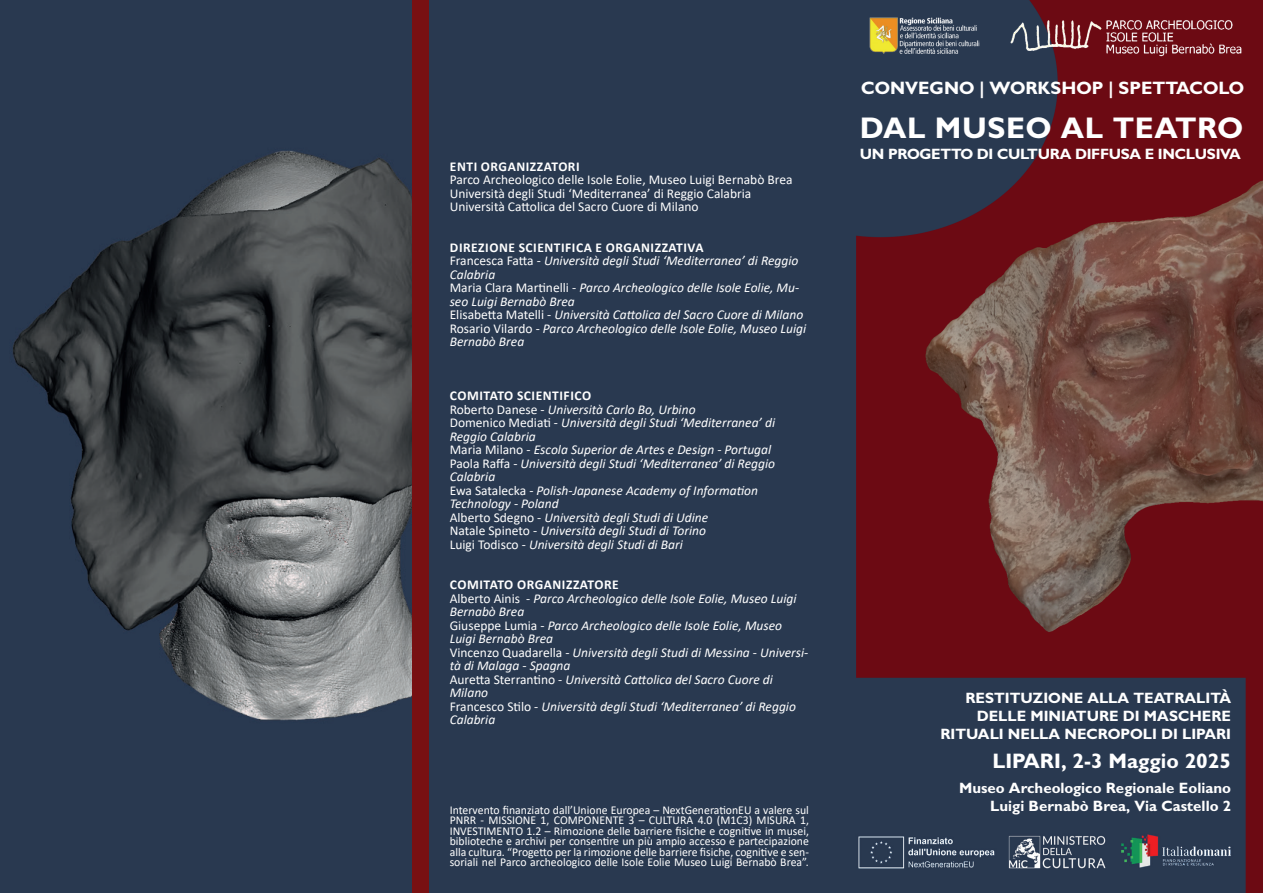
<style>
.page{position:relative;width:1263px;height:893px;background:#fff}
.page>*{position:absolute;margin:0;border:0;box-sizing:border-box;transform-origin:0 0}
.t1{font:700 30px "Gill Sans";letter-spacing:.02em;color:#fff}
.t2{font:700 21px "Gill Sans";color:#fff}
.t3{font:700 18px "Gill Sans";color:#fff}
.t4{font:700 15px/18px "Gill Sans";color:#fff;text-align:right}
.t5{font:700 15px "Gill Sans";letter-spacing:-.02em;color:#fff}
.t6{font:italic 13.5px/13.5px "Calibri";color:#fff}
.t7{font:13.5px/13.5px "Calibri";color:#fff}
.t8{font:700 13.5px "Calibri";letter-spacing:.04em;color:#fff}
.t9{font:12px/10.5px "Calibri";color:#fff;text-align:justify}
.s1{font-weight:700;font-style:normal}
.s2{font-style:normal}
</style>
<div class="page">
<div style="left:412px;top:0;width:426px;height:893px;background:#293950"></div>
<img style="left:838px;top:0;width:425px;height:893px">
<img style="left:0;top:0;width:412px;height:893px">
<div style="left:412px;top:0;width:17px;height:893px;background:#781012"></div>
<img style="left:852px;top:827px;width:391px;height:50px">
<img style="left:1011px;top:17px;width:232px;height:41px">
<img style="left:870px;top:18px;width:126px;height:50px">
<p class="t8" style="left:450px;top:157px;width:131px">ENTI ORGANIZZATORI</p>
<p class="t7" style="left:450px;top:173px;width:344px">Parco Archeologico delle Isole Eolie, Museo Luigi Bernabò Brea<br>Università degli Studi ‘Mediterranea’ di Reggio Calabria<br>Università Cattolica del Sacro Cuore di Milano</p>
<p class="t6" style="left:450px;top:240px;width:358px"><span class="s1">DIREZIONE SCIENTIFICA E ORGANIZZATIVA<br></span><span class="s2">Francesca Fatta -</span> Università degli Studi ‘Mediterranea’ di Reggio Calabria<br><span class="s2">Maria Clara Martinelli -</span> Parco Archeologico delle Isole Eolie, Mu&shy;seo Luigi Bernabò Brea<br><span class="s2">Elisabetta Matelli -</span> Università Cattolica del Sacro Cuore di Milano <span class="s2">Rosario Vilardo -</span> Parco Archeologico delle Isole Eolie, Museo Luigi Bernabò Brea</p>
<p class="t6" style="left:450px;top:388px;width:327px"><span class="s1">COMITATO SCIENTIFICO<br></span><span class="s2">Roberto Danese -</span> Università Carlo Bo, Urbino<br><span class="s2">Domenico Mediati -</span> Università degli Studi ‘Mediterranea’ di Reggio Calabria<br><span class="s2">Maria Milano -</span> Escola Superior de Artes e Design - Portugal <span class="s2">Paola Raffa -</span> Università degli Studi ‘Mediterranea’ di Reggio Calabria<br><span class="s2">Ewa Satalecka -</span> Polish-Japanese Academy of Information Technology - Poland<br><span class="s2">Alberto Sdegno -</span> Università degli Studi di Udine<br><span class="s2">Natale Spineto -</span> Università degli Studi di Torino<br><span class="s2">Luigi Todisco -</span> Università degli Studi di Bari</p>
<p class="t6" style="left:450px;top:577px;width:360px"><span class="s1">COMITATO ORGANIZZATORE<br></span><span class="s2">Alberto Ainis -</span> Parco Archeologico delle Isole Eolie, Museo Luigi Bernabò Brea<br><span class="s2">Giuseppe Lumia -</span> Parco Archeologico delle Isole Eolie, Museo Luigi Bernabò Brea<br><span class="s2">Vincenzo Quadarella</span> - Università degli Studi di Messina - Universi&shy;tà di Malaga - Spagna<br><span class="s2">Auretta Sterrantino -</span> Università Cattolica del Sacro Cuore di Milano<br><span class="s2">Francesco Stilo -</span> Università degli Studi ‘Mediterranea’ di Reggio Calabria</p>
<p class="t9" style="left:450px;top:804px;width:361px">Intervento finanziato dall’Unione Europea – NextGenerationEU a valere sul PNRR - MISSIONE 1, COMPONENTE 3 – CULTURA 4.0 (M1C3) MISURA 1, INVESTIMENTO 1.2 – Rimozione delle barriere fisiche e cognitive in musei, biblioteche e archivi per consentire un più ampio accesso e partecipazione alla cultura. “Progetto per la rimozione delle barriere fisiche, cognitive e sen&shy;soriali nel Parco archeologico delle Isole Eolie Museo Luigi Bernabò Brea”.</p>
<h3 class="t3" style="left:861px;top:77px;width:384px">CONVEGNO | WORKSHOP | SPETTACOLO</h3>
<h1 class="t1" style="left:860px;top:109px;width:385px">DAL MUSEO AL TEATRO</h1>
<p class="t5" style="left:860px;top:145px;width:383px">UN PROGETTO DI CULTURA DIFFUSA E INCLUSIVA</p>
<p class="t4" style="left:940px;top:689px;width:292px">RESTITUZIONE ALLA TEATRALITÀ<br>DELLE MINIATURE DI MASCHERE<br>RITUALI NELLA NECROPOLI DI LIPARI</p>
<h2 class="t2" style="left:992px;top:748px;width:240px">LIPARI, 2-3 Maggio 2025</h2>
<p class="t4" style="left:959px;top:778px;width:273px">Museo Archeologico Regionale Eoliano<br>Luigi Bernabò Brea, Via Castello 2</p>
</div>
